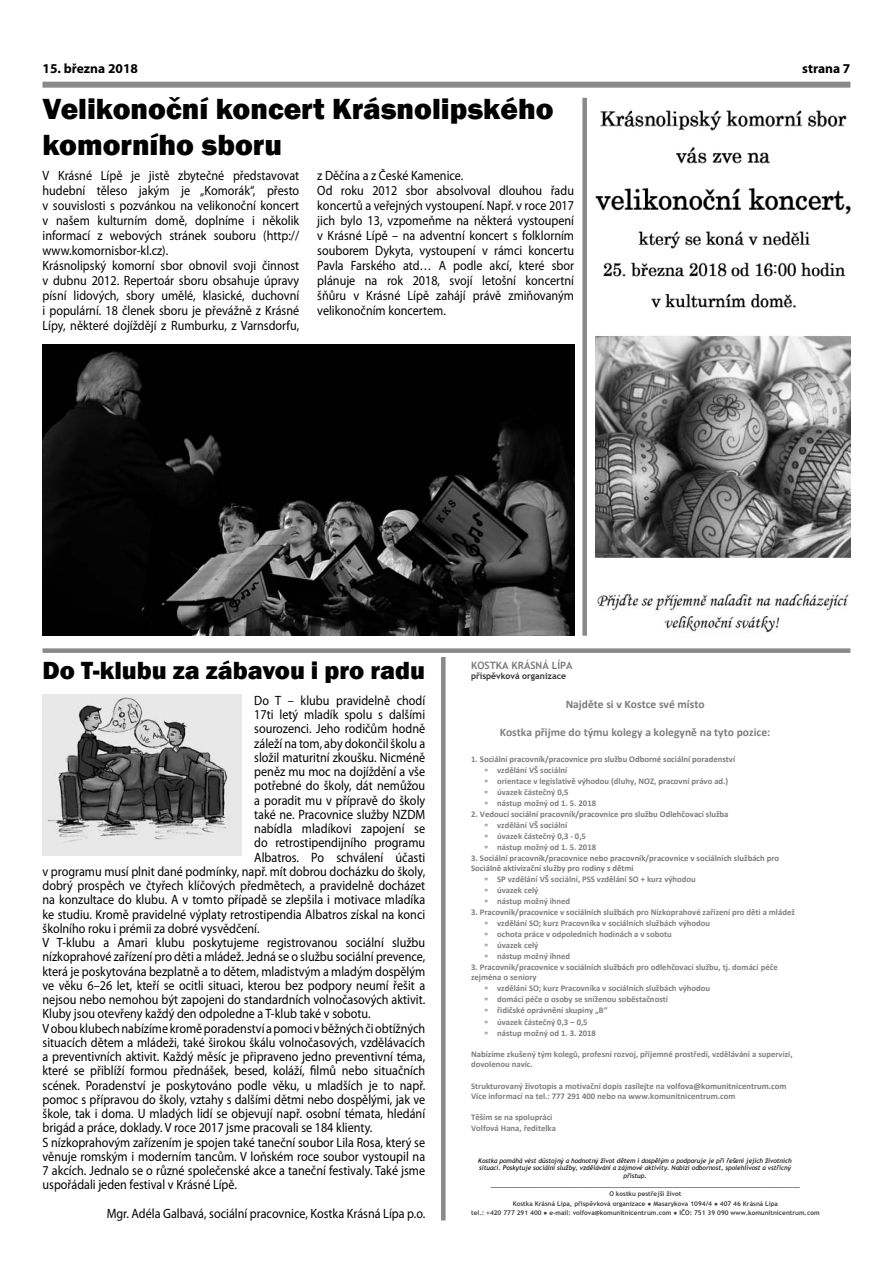
<style>
.page{position:relative;width:893px;height:1263px;background:#fff}
.page>*{position:absolute;margin:0;border:0;box-sizing:border-box;transform-origin:0 0}
.t1{font:800 30px/36px "Franklin Gothic";color:#000}
.t2{font:800 25.5px "Franklin Gothic";color:#000}
.t3{font:13.5px/15px "Myriad Pro";color:#000;scale:.9 1}
.t4{font:700 13.5px "Myriad Pro";color:#000}
.t5{font:700 11.55px "Calibri";color:#7f7f7f}
.t6{font:700 11.55px "Calibri";color:#7b7b7b}
.t7{font:700 10.2px "Trebuchet MS";color:#7b7b7b}
.t8{font:700 8.7px/11.1px "Calibri";color:#7f7f7f}
.t9{font:700 8.7px/10.6px "Calibri";color:#7b7b7b}
.t10{font:700 8.7px "Trebuchet MS";color:#313131}
.t11{font:700 6.45px/9.4px "Trebuchet MS";color:#414141;text-align:center}
.t12{font:italic 6.45px/7.5px "Trebuchet MS";color:#000;text-align:center}
.s1{color:#7b7b7b}
.s2{color:#7f7f7f}
</style>
<div class="page">
<div style="left:43px;top:82px;width:807px;height:6px;background:#898989"></div>
<img style="left:43px;top:344px;width:531px;height:292px">
<img style="left:595px;top:336px;width:255px;height:222px">
<img style="left:600px;top:110px;width:247px;height:54px">
<img style="left:595px;top:188px;width:255px;height:120px">
<img style="left:597px;top:593px;width:252px;height:40px">
<div style="left:43px;top:648px;width:807px;height:5px;background:#898989"></div>
<div style="left:441px;top:657px;width:5px;height:563px;background:#898989"></div>
<div style="left:582px;top:98px;width:5px;height:538px;background:#898989"></div>
<img style="left:43px;top:695px;width:199px;height:160px">
<p class="t4" style="left:43px;top:64px;width:97px">15. března 2018</p>
<p class="t4" style="left:802px;top:64px;width:50px">strana 7</p>
<h1 class="t1" style="left:43px;top:90px;width:513px">Velikonoční koncert Krásnolipského komorního sboru</h1>
<p class="t3" style="left:43px;top:169px;width:287px">V Krásné Lípě je jistě zbytečné představovat hudební těleso jakým je „Komorák“, přesto v souvislosti s pozvánkou na velikonoční koncert v našem kulturním domě, doplníme i několik informací z webových stránek souboru (http:// www.komornisbor-kl.cz).<br>Krásnolipský komorní sbor obnovil svoji činnost v dubnu 2012. Repertoár sboru obsahuje úpravy písní lidových, sbory umělé, klasické, duchovní i populární. 18 členek sboru je převážně z Krásné Lípy, některé dojíždějí z Rumburku, z Varnsdorfu,</p>
<p class="t3" style="left:317px;top:169px;width:287px">z Děčína a z České Kamenice.<br>Od roku 2012 sbor absolvoval dlouhou řadu koncertů a veřejných vystoupení. Např. v roce 2017 jich bylo 13, vzpomeňme na některá vystoupení v Krásné Lípě – na adventní koncert s folklorním souborem Dykyta, vystoupení v rámci koncertu Pavla Farského atd… A podle akcí, které sbor plánuje na rok 2018, svojí letošní koncertní šňůru v Krásné Lípě zahájí právě zmiňovaným velikonočním koncertem.</p>
<h2 class="t2" style="left:43px;top:656px;width:384px">Do T-klubu za zábavou i pro radu</h2>
<p class="t3" style="left:254px;top:694px;width:191px">Do T – klubu pravidelně chodí</p>
<p class="t3" style="left:254px;top:708px;width:191px">17ti letý mladík spolu s dalšími</p>
<p class="t3" style="left:254px;top:723px;width:191px">sourozenci. Jeho rodičům hodně</p>
<p class="t3" style="left:254px;top:737px;width:191px">záleží na tom, aby dokončil školu a</p>
<p class="t3" style="left:254px;top:751px;width:191px">složil maturitní zkoušku. Nicméně</p>
<p class="t3" style="left:254px;top:765px;width:191px">peněz mu moc na dojíždění a vše</p>
<p class="t3" style="left:254px;top:780px;width:191px">potřebné do školy, dát nemůžou</p>
<p class="t3" style="left:254px;top:794px;width:191px">a poradit mu v přípravě do školy</p>
<p class="t3" style="left:254px;top:808px;width:191px">také ne. Pracovnice služby NZDM</p>
<p class="t3" style="left:254px;top:822px;width:191px">nabídla mladíkovi zapojení se</p>
<p class="t3" style="left:254px;top:837px;width:191px">do retrostipendijního programu</p>
<p class="t3" style="left:254px;top:851px;width:191px">Albatros. Po schválení účasti</p>
<p class="t3" style="left:43px;top:865px;width:427px">v programu musí plnit dané podmínky, např. mít dobrou docházku do školy,</p>
<p class="t3" style="left:43px;top:879px;width:427px">dobrý prospěch ve čtyřech klíčových předmětech, a pravidelně docházet</p>
<p class="t3" style="left:43px;top:894px;width:427px">na konzultace do klubu. A v tomto případě se zlepšila i motivace mladíka</p>
<p class="t3" style="left:43px;top:908px;width:427px">ke studiu. Kromě pravidelné výplaty retrostipendia Albatros získal na konci</p>
<p class="t3" style="left:43px;top:922px;width:243px">školního roku i prémii za dobré vysvědčení.</p>
<p class="t3" style="left:43px;top:936px;width:427px">V T-klubu a Amari klubu poskytujeme registrovanou sociální službu</p>
<p class="t3" style="left:43px;top:951px;width:427px">nízkoprahové zařízení pro děti a mládež. Jedná se o službu sociální prevence,</p>
<p class="t3" style="left:43px;top:965px;width:427px">která je poskytována bezplatně a to dětem, mladistvým a mladým dospělým</p>
<p class="t3" style="left:43px;top:979px;width:427px">ve věku 6–26 let, kteří se ocitli situaci, kterou bez podpory neumí řešit a</p>
<p class="t3" style="left:43px;top:993px;width:427px">nejsou nebo nemohou být zapojeni do standardních volnočasových aktivit.</p>
<p class="t3" style="left:43px;top:1008px;width:366px">Kluby jsou otevřeny každý den odpoledne a T-klub také v sobotu.</p>
<p class="t3" style="left:43px;top:1022px;width:427px">V obou klubech nabízíme kromě poradenství a pomoci v běžných či obtížných</p>
<p class="t3" style="left:43px;top:1036px;width:427px">situacích dětem a mládeži, také širokou škálu volnočasových, vzdělávacích</p>
<p class="t3" style="left:43px;top:1050px;width:427px">a preventivních aktivit. Každý měsíc je připraveno jedno preventivní téma,</p>
<p class="t3" style="left:43px;top:1065px;width:427px">které se přiblíží formou přednášek, besed, koláží, filmů nebo situačních</p>
<p class="t3" style="left:43px;top:1079px;width:427px">scének. Poradenství je poskytováno podle věku, u mladších je to např.</p>
<p class="t3" style="left:43px;top:1093px;width:427px">pomoc s přípravou do školy, vztahy s dalšími dětmi nebo dospělými, jak ve</p>
<p class="t3" style="left:43px;top:1107px;width:427px">škole, tak i doma. U mladých lidí se objevují např. osobní témata, hledání</p>
<p class="t3" style="left:43px;top:1122px;width:368px">brigád a práce, doklady. V roce 2017 jsme pracovali se 184 klienty.</p>
<p class="t3" style="left:43px;top:1136px;width:427px">S nízkoprahovým zařízením je spojen také taneční soubor Lila Rosa, který se</p>
<p class="t3" style="left:43px;top:1150px;width:427px">věnuje romským i moderním tancům. V loňském roce soubor vystoupil na</p>
<p class="t3" style="left:43px;top:1164px;width:427px">7 akcích. Jednalo se o různé společenské akce a taneční festivaly. Také jsme</p>
<p class="t3" style="left:43px;top:1179px;width:218px">uspořádali jeden festival v Krásné Lípě.</p>
<p class="t3" style="left:107px;top:1207px;width:355px">Mgr. Adéla Galbavá, sociální pracovnice, Kostka Krásná Lípa p.o.</p>
<p class="t7" style="left:471px;top:659px;width:103px">KOSTKA KRÁSNÁ LÍPA</p>
<p class="t10" style="left:471px;top:671px;width:97px">příspěvková organizace</p>
<p class="t6" style="left:566px;top:699px;width:140px">Najděte si v Kostce své místo</p>
<p class="t5" style="left:500px;top:728px;width:272px">Kostka přijme do týmu kolegy a kolegyně na tyto pozice:</p>
<p class="t8" style="left:497px;top:754px;width:239px;text-indent:-26px">1. <span class="s1">Sociální pracovník/pracovnice pro službu Odborné sociální poradenství </span>vzdělání VŠ sociální<br>orientace v legislativě výhodou (dluhy, NOZ, pracovní právo ad.) úvazek částečný 0,5<br>nástup možný od 1. 5. 2018</p>
<p class="t8" style="left:497px;top:809px;width:233px;text-indent:-26px">2. <span class="s1">Vedoucí sociální pracovník/pracovnice pro službu Odlehčovací služba </span>vzdělání VŠ sociální<br>úvazek částečný 0,3 - 0,5<br>nástup možný od 1. 5. 2018</p>
<p class="t9" style="left:471px;top:853px;width:310px"><span class="s2">3.</span> Sociální pracovník/pracovnice nebo pracovník/pracovnice v sociálních službách pro<br>Sociálně aktivizační služby pro rodiny s dětmi</p>
<p class="t8" style="left:497px;top:874px;width:200px">SP vzdělání VŠ sociální, PSS vzdělání SO + kurz výhodou úvazek celý<br>nástup možný ihned</p>
<p class="t8" style="left:497px;top:907px;width:299px;text-indent:-26px">3. <span class="s1">Pracovník/pracovnice v sociálních službách</span> pro Nízkoprahové zařízení pro děti a mládež vzdělání SO; kurz Pracovníka v sociálních službách výhodou<br>ochota práce v odpoledních hodinách a v sobotu<br>úvazek celý<br>nástup možný ihned</p>
<p class="t9" style="left:471px;top:962px;width:308px"><span class="s2">3.</span> Pracovník/pracovnice v sociálních službách <span class="s2">pro odlehčovací službu, tj. domácí péče</span></p>
<p class="t8" style="left:471px;top:972px;width:67px">zejména o seniory</p>
<p class="t8" style="left:497px;top:984px;width:214px">vzdělání SO; kurz Pracovníka v sociálních službách výhodou</p>
<p class="t8" style="left:497px;top:995px;width:172px">domácí péče o osoby se sníženou soběstačností</p>
<p class="t8" style="left:497px;top:1006px;width:112px">řidičské oprávnění skupiny „B“</p>
<p class="t8" style="left:497px;top:1017px;width:92px">úvazek částečný 0,3 – 0,5</p>
<p class="t8" style="left:497px;top:1028px;width:100px">nástup možný od 1. 3. 2018</p>
<p class="t8" style="left:471px;top:1049px;width:323px;line-height:10.6px"><span class="s1">Nabízíme</span> zkušený tým kolegů, profesní rozvoj, příjemné prostředí, vzdělávání a supervizi, dovolenou navíc.</p>
<p class="t8" style="left:471px;top:1081px;width:317px;line-height:10.6px">Strukturovaný životopis a motivační dopis zasílejte na <span class="s1">volfova@komunitnicentrum.com<br></span>Více informací na tel.: 777 291 400 nebo na www.komunitnicentrum.com</p>
<p class="t8" style="left:471px;top:1113px;width:86px;line-height:10.6px">Těším se na spolupráci<br>Volfová Hana, ředitelka</p>
<p class="t12" style="left:478px;top:1157px;width:315px">Kostka pomáhá vést důstojný a hodnotný život dětem i dospělým a podporuje je při řešení jejich životních situací. Poskytuje sociální služby, vzdělávání a zájmové aktivity. Nabízí odbornost, spolehlivost a vstřícný přístup.</p>
<p class="t11" style="left:471px;top:1180px;width:350px">_________________________________________________________________________________<br>O kostku pestřejší život<br>Kostka Krásná Lípa, příspěvková organizace ● Masarykova 1094/4 ● 407 46 Krásná Lípa<br>tel.: +420 777 291 400 ● e-mail: volfova@komunitnicentrum.com ● IČO: 751 39 090 www.komunitnicentrum.com</p>
</div>
